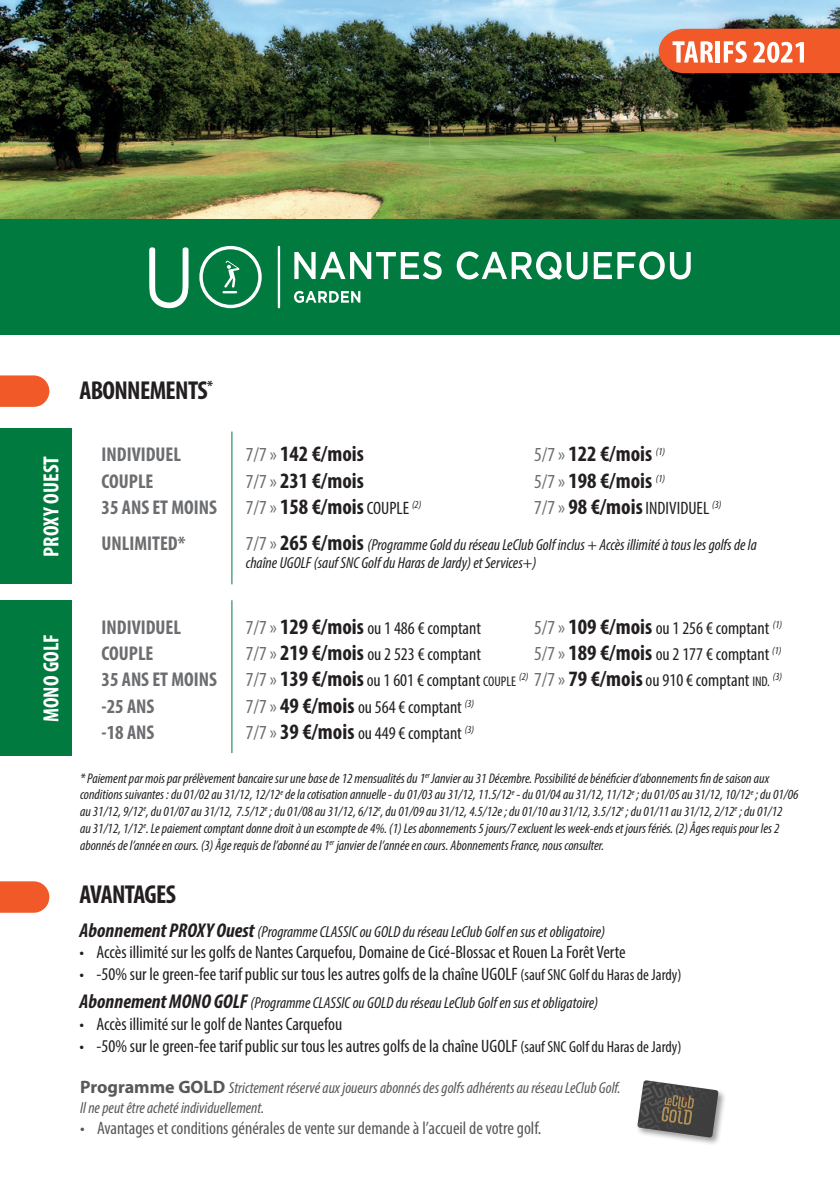
<style>
.page{position:relative;width:840px;height:1191px;background:#fff}
.page>*{position:absolute;margin:0;border:0;box-sizing:border-box;transform-origin:0 0}
.t1{font:700 condensed 26px "Myriad Pro";letter-spacing:-.025em;color:#231f20}
.t2{font:700 condensed 22px "Myriad Pro";color:#231f20}
.t3{font:700 condensed 22px "Myriad Pro";color:#fff}
.t4{font:700 condensed 20px "Myriad Pro";color:#6c6d70}
.t5{font:condensed 18px "Myriad Pro";color:#231f20}
.t6{font:condensed 18px "Myriad Pro";color:#57585a}
.t7{font:italic condensed 16px/18px "Myriad Pro";color:#231f20}
.t8{font:italic condensed 16px/19.2px "Myriad Pro";color:#57585a}
.t9{font:italic condensed 14px/16.8px "Myriad Pro";color:#231f20}
.s1{font-weight:400;font-size:20px;color:#6c6d70}
.s2{font-weight:400;font-size:18px}
.s3{font-size:20px;color:#6c6d70}
.s4{font-weight:700;font-size:22px}
.s5{font-style:normal;font-size:20px;color:#6c6d70}
.s6{font-weight:700;font-style:normal;font-size:22px}
.s7{font-size:14px}
.s8{font-weight:700;font-size:20px}
.s9{font-size:16px}
.s10{font-weight:700;font-style:normal;font-stretch:normal;font-size:18px}
</style>
<div class="page">
<img style="left:0;top:0;width:839px;height:219px">
<div style="left:0;top:219px;width:839px;height:115px;background:#007a3e"></div>
<svg style="left:658px;top:28px;width:181px;height:45px"></svg>
<svg style="left:149px;top:247px;width:39px;height:61px"></svg>
<hr style="left:277px;top:246px;width:3px;height:62px;background:#fff">
<svg style="left:199px;top:246px;width:62px;height:62px"></svg>
<svg style="left:294px;top:252px;width:147px;height:27px"></svg>
<svg style="left:456px;top:251px;width:131px;height:29px"></svg>
<svg style="left:593px;top:252px;width:18px;height:27px"></svg>
<svg style="left:617px;top:251px;width:73px;height:28px"></svg>
<svg style="left:294px;top:291px;width:66px;height:12px"></svg>
<div style="left:0;top:428px;width:71px;height:156px;background:#007a3e"></div>
<div style="left:0;top:600px;width:71px;height:156px;background:#007a3e"></div>
<hr style="left:231px;top:431px;width:1px;height:153px;background:#007a3e">
<hr style="left:231px;top:600px;width:1px;height:153px;background:#007a3e">
<svg style="left:0;top:881px;width:49px;height:31px"></svg>
<svg style="left:0;top:375px;width:49px;height:32px"></svg>
<div style="left:635px;top:1079px;width:91px;height:67px;background:#231f20;opacity:.45"></div>
<svg style="left:637px;top:1080px;width:81px;height:57px"></svg>
<h2 class="t3" style="left:37px;top:557px;width:102px;rotate:-90deg">PROXY OUEST</h2>
<h2 class="t3" style="left:37px;top:722px;width:89px;rotate:-90deg">MONO GOLF</h2>
<h1 class="t1" style="left:79px;top:374px;width:135px">ABONNEMENTS<sup>*</sup></h1>
<h3 class="t4" style="left:101px;top:442px;width:81px">INDIVIDUEL</h3>
<h2 class="t2" style="left:245px;top:440px;width:120px"><span class="s1">7/7 »</span> 142 €/mois</h2>
<h2 class="t2" style="left:533px;top:440px;width:132px"><span class="s1">5/7 »</span> 122 €/mois <sup>(1)</sup></h2>
<h3 class="t4" style="left:101px;top:468px;width:53px">COUPLE</h3>
<h2 class="t2" style="left:245px;top:466px;width:120px"><span class="s1">7/7 »</span> 231 €/mois</h2>
<h2 class="t2" style="left:533px;top:466px;width:132px"><span class="s1">5/7 »</span> 198 €/mois <sup>(1)</sup></h2>
<h3 class="t4" style="left:101px;top:495px;width:117px">35 ANS ET MOINS</h3>
<h2 class="t2" style="left:245px;top:493px;width:177px"><span class="s1">7/7 »</span> 158 €/mois <span class="s2">COUPLE</span> <sup>(2)</sup></h2>
<p class="t5" style="left:533px;top:497px;width:189px"><span class="s3">7/7 »</span> <span class="s4">98 €/mois</span> INDIVIDUEL <sup>(3)</sup></p>
<h3 class="t4" style="left:101px;top:531px;width:85px">UNLIMITED*</h3>
<p class="t7" style="left:245px;top:535px;width:512px"><span class="s5">7/7 »</span> <span class="s6">265 €/mois</span> (Programme Gold du réseau LeClub Golf inclus + Accès illimité à tous les golfs de la chaîne UGOLF (sauf SNC Golf du Haras de Jardy) et Services+)</p>
<h3 class="t4" style="left:101px;top:614px;width:81px">INDIVIDUEL</h3>
<p class="t5" style="left:245px;top:617px;width:236px"><span class="s3">7/7 »</span> <span class="s4">129 €/mois</span> ou 1 486 € comptant</p>
<p class="t5" style="left:533px;top:617px;width:249px"><span class="s3">5/7 »</span> <span class="s4">109 €/mois</span> ou 1 256 € comptant <sup>(1)</sup></p>
<h3 class="t4" style="left:101px;top:641px;width:53px">COUPLE</h3>
<p class="t5" style="left:245px;top:643px;width:236px"><span class="s3">7/7 »</span> <span class="s4">219 €/mois</span> ou 2 523 € comptant</p>
<p class="t5" style="left:533px;top:643px;width:249px"><span class="s3">5/7 »</span> <span class="s4">189 €/mois</span> ou 2 177 € comptant <sup>(1)</sup></p>
<h3 class="t4" style="left:101px;top:667px;width:117px">35 ANS ET MOINS</h3>
<p class="t5" style="left:245px;top:669px;width:537px"><span class="s3">7/7 »</span> <span class="s4">139 €/mois</span> ou 1 601 € comptant <span class="s7">COUPLE</span> <sup>(2)</sup> <span class="s3">7/7 »</span> <span class="s4">79 €/mois</span> ou 910 € comptant <span class="s7">IND.</span> <sup>(3)</sup></p>
<h3 class="t4" style="left:101px;top:693px;width:54px">-25 ANS</h3>
<p class="t5" style="left:245px;top:696px;width:230px"><span class="s3">7/7 »</span> <span class="s4">49 €/mois</span> ou 564 € comptant <sup>(3)</sup></p>
<h3 class="t4" style="left:101px;top:720px;width:54px">-18 ANS</h3>
<p class="t5" style="left:245px;top:722px;width:230px"><span class="s3">7/7 »</span> <span class="s4">39 €/mois</span> ou 449 € comptant <sup>(3)</sup></p>
<p class="t9" style="left:80px;top:769px;width:719px">* Paiement par mois par prélèvement bancaire sur une base de 12 mensualités du 1<sup>er</sup> Janvier au 31 Décembre. Possibilité de bénéficier d’abonnements fin de saison aux conditions suivantes : du 01/02 au 31/12, 12/12<sup>e</sup> de la cotisation annuelle - du 01/03 au 31/12, 11.5/12<sup>e</sup> - du 01/04 au 31/12, 11/12<sup>e</sup> ; du 01/05 au 31/12, 10/12<sup>e</sup> ; du 01/06 au 31/12, 9/12<sup>e</sup>, du 01/07 au 31/12, 7.5/12<sup>e</sup> ; du 01/08 au 31/12, 6/12<sup>e</sup>, du 01/09 au 31/12, 4.5/12e ; du 01/10 au 31/12, 3.5/12<sup>e</sup> ; du 01/11 au 31/12, 2/12<sup>e</sup> ; du 01/12<br>au 31/12, 1/12<sup>e</sup>. Le paiement comptant donne droit à un escompte de 4%. (1) Les abonnements 5 jours/7 excluent les week-ends et jours fériés. (2) Âges requis pour les 2 abonnés de l’année en cours. (3) Âge requis de l’abonné au 1<sup>er</sup> janvier de l’année en cours. Abonnements France, nous consulter.</p>
<h1 class="t1" style="left:79px;top:878px;width:98px">AVANTAGES</h1>
<p class="t7" style="left:79px;top:922px;width:527px"><span class="s8">Abonnement PROXY Ouest</span> (Programme CLASSIC ou GOLD du réseau LeClub Golf en sus et obligatoire)</p>
<p class="t5" style="left:79px;top:941px;width:547px">• Accès illimité sur les golfs de Nantes Carquefou, Domaine de Cicé-Blossac et Rouen La Forêt Verte</p>
<p class="t5" style="left:79px;top:963px;width:603px">• -50% sur le green-fee tarif public sur tous les autres golfs de la chaîne UGOLF <span class="s9">(sauf SNC Golf du Haras de Jardy)</span></p>
<p class="t7" style="left:79px;top:994px;width:520px"><span class="s8">Abonnement MONO GOLF</span> (Programme CLASSIC ou GOLD du réseau LeClub Golf en sus et obligatoire)</p>
<p class="t5" style="left:79px;top:1013px;width:264px">• Accès illimité sur le golf de Nantes Carquefou</p>
<p class="t5" style="left:79px;top:1035px;width:603px">• -50% sur le green-fee tarif public sur tous les autres golfs de la chaîne UGOLF <span class="s9">(sauf SNC Golf du Haras de Jardy)</span></p>
<p class="t8" style="left:80px;top:1078px;width:541px"><span class="s10">Programme GOLD</span> Strictement réservé aux joueurs abonnés des golfs adhérents au réseau LeClub Golf.<br>Il ne peut être acheté individuellement.</p>
<p class="t6" style="left:80px;top:1117px;width:462px">• Avantages et conditions générales de vente sur demande à l’accueil de votre golf.</p>
</div>
